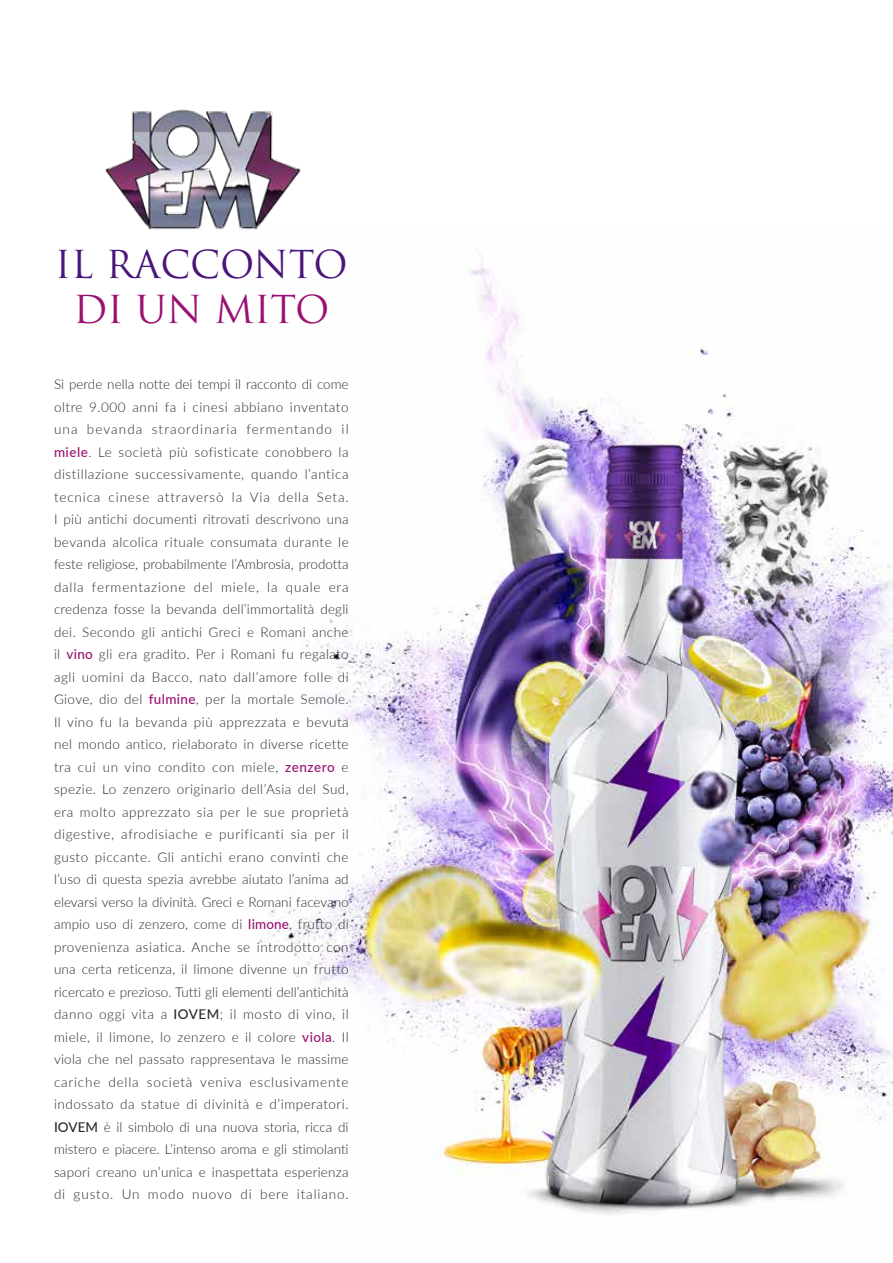
<style>
.page{position:relative;width:893px;height:1263px;background:#fff}
.page>*{position:absolute;margin:0;border:0;box-sizing:border-box;transform-origin:0 0}
.t1{font:37.5px "Trajan Pro";letter-spacing:-.005em;color:#4a1579}
.t2{font:37.5px "Trajan Pro";color:#9a1172}
.t3{font:300 13.5px/22.5px "Lato";letter-spacing:.06em;color:#292929;text-align:justify}
.s1{font-weight:500;color:#9a1172}
.s2{font-weight:500}
</style>
<div class="page">
<img style="left:259px;top:257px;width:634px;height:957px">
<img style="left:105px;top:109px;width:196px;height:121px">
<h1 class="t1" style="left:55px;top:240px;width:295px">IL RACCONTO</h1>
<h1 class="t2" style="left:73px;top:285px;width:258px">DI UN MITO</h1>
<p class="t3" style="left:54px;top:372px;width:296px">Si perde nella notte dei tempi il racconto di come oltre 9.000 anni fa i cinesi abbiano inventato una bevanda straordinaria fermentando il <span class="s1">miele</span>. Le società più sofisticate conobbero la distillazione successivamente, quando l’antica tecnica cinese attraversò la Via della Seta.<br>I più antichi documenti ritrovati descrivono una bevanda alcolica rituale consumata durante le feste religiose, probabilmente l’Ambrosia, prodotta dalla fermentazione del miele, la quale era credenza fosse la bevanda dell’immortalità degli dei. Secondo gli antichi Greci e Romani anche il <span class="s1">vino</span> gli era gradito. Per i Romani fu regalato agli uomini da Bacco, nato dall’amore folle di Giove, dio del <span class="s1">fulmine</span>, per la mortale Semole.<br>Il vino fu la bevanda più apprezzata e bevuta nel mondo antico, rielaborato in diverse ricette tra cui un vino condito con miele, <span class="s1">zenzero</span> e spezie. Lo zenzero originario dell’Asia del Sud, era molto apprezzato sia per le sue proprietà digestive, afrodisiache e purificanti sia per il gusto piccante. Gli antichi erano convinti che l’uso di questa spezia avrebbe aiutato l’anima ad elevarsi verso la divinità. Greci e Romani facevano ampio uso di zenzero, come di <span class="s1">limone</span>, frutto di provenienza asiatica. Anche se introdotto con una certa reticenza, il limone divenne un frutto ricercato e prezioso. Tutti gli elementi dell’antichità danno oggi vita a <span class="s2">IOVEM</span>; il mosto di vino, il miele, il limone, lo zenzero e il colore <span class="s1">viola</span>. Il viola che nel passato rappresentava le massime cariche della società veniva esclusivamente indossato da statue di divinità e d’imperatori.<br><span class="s2">IOVEM</span> è il simbolo di una nuova storia, ricca di mistero e piacere. L’intenso aroma e gli stimolanti sapori creano un’unica e inaspettata esperienza di gusto. Un modo nuovo di bere italiano.</p>
</div>
